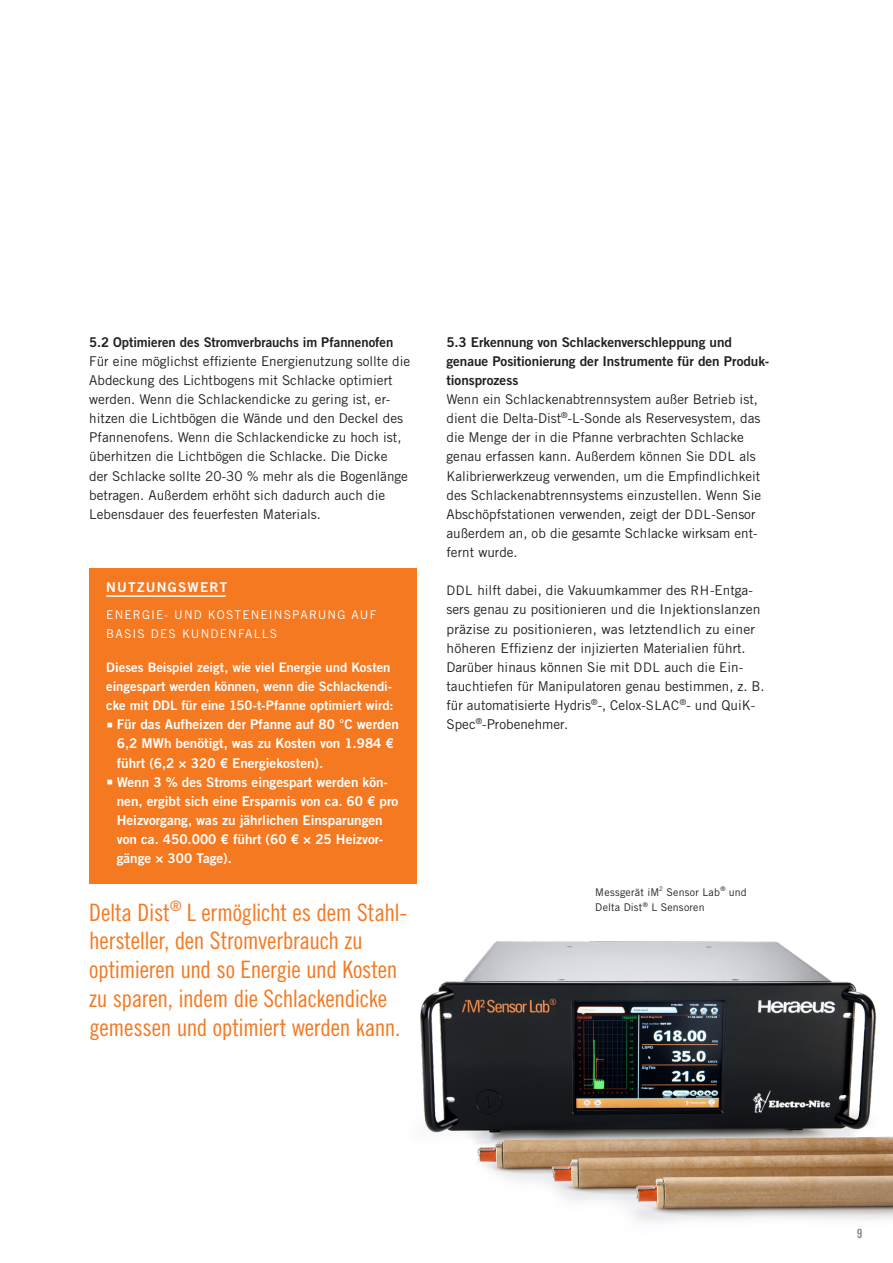
<style>
.page{position:relative;width:893px;height:1263px;background:#fff}
.page>*{position:absolute;margin:0;border:0;box-sizing:border-box;transform-origin:0 0}
.HER_brochure_Highlight_Orange{font:24px/28.8px "Trade Gothic LT Pro Cn 18";letter-spacing:-.015em;color:#f47921}
.HER_brochure_copy{font:13.5px/19.2px "Trade Gothic LT Pro";color:#231f20}
.HER_brochure_Box_H1{font:13.5px/19.2px "Trade Gothic LT Pro Bd 2";color:#fff}
.HER_brochure_H2{font:13.5px/19.2px "Trade Gothic LT Pro Bd 2";letter-spacing:-.005em;color:#231f20}
.HER_brochure_Box_H1-2{font:13.5px "Trade Gothic LT Pro Bd 2";letter-spacing:.09em;color:#fff}
.HER_brochure_Box_Copy_white{font:13.2px/19.2px "Trade Gothic LT Pro Bd 2";letter-spacing:-.005em;color:#fff}
.t1{font:12.75px "Trade Gothic LT Pro Bd Cn 20";color:#8a8c8f}
.HER_brochure_Box_H2{font:12px/19.2px "Trade Gothic LT Pro";letter-spacing:.09em;color:#fff}
.HER_brochure_legend_BU{font:10.65px/15.1px "Trade Gothic LT Pro";letter-spacing:.02em;color:#231f20}
.s1{font-family:"Arial";font-size:21px}
.s2{font-size:13.05px}
</style>
<div class="page">
<img style="left:420px;top:941px;width:473px;height:281px">
<div style="left:89px;top:568px;width:328px;height:315px;background:#f47921"></div>
<hr style="left:106px;top:595px;width:120px;height:2px;background:#fff">
<p class="HER_brochure_H2" style="left:89px;top:332px;width:306px">5.2 Optimieren des Stromverbrauchs im Pfannenofen</p>
<p class="HER_brochure_copy" style="left:89px;top:351px;width:322px">Für eine möglichst effiziente Energienutzung sollte die Abdeckung des Lichtbogens mit Schlacke optimiert werden. Wenn die Schlackendicke zu gering ist, er&shy;hitzen die Lichtbögen die Wände und den Deckel des Pfannenofens. Wenn die Schlackendicke zu hoch ist, überhitzen die Lichtbögen die Schlacke. Die Dicke<br>der Schlacke sollte 20-30 % mehr als die Bogenlänge betragen. Außerdem erhöht sich dadurch auch die Lebensdauer des feuerfesten Materials.</p>
<p class="HER_brochure_Box_H1-2" style="left:106px;top:579px;width:122px">NUTZUNGSWERT</p>
<p class="HER_brochure_Box_H2" style="left:106px;top:605px;width:272px">ENERGIE- UND KOSTENEINSPARUNG AUF<br>BASIS DES KUNDENFALLS</p>
<p class="HER_brochure_Box_Copy_white" style="left:106px;top:657px;width:289px">Dieses Beispiel zeigt, wie viel Energie und Kosten eingespart werden können, wenn die Schlackendi&shy;cke mit DDL für eine 150-t-Pfanne optimiert wird:</p>
<p class="HER_brochure_Box_H1" style="left:117px;top:715px;width:284px;text-indent:-10px"><span class="s1">▪</span> Für das Aufheizen der Pfanne auf 80 °C werden<br>6,2 MWh benötigt, was zu Kosten von 1.984 € führt (6,2 × 320 € Energiekosten).</p>
<p class="HER_brochure_Box_H1" style="left:117px;top:772px;width:283px;text-indent:-10px"><span class="s1">▪</span> Wenn 3 % des Stroms eingespart werden kön&shy;nen, ergibt sich eine Ersparnis von ca. 60 € pro Heizvorgang, was zu jährlichen Einsparungen von ca. 450.000 € führt (60 € × 25 Heizvor&shy;gänge × 300 Tage).</p>
<p class="HER_brochure_Highlight_Orange" style="left:89px;top:897px;width:320px">Delta Dist<sup>®</sup> L ermöglicht es dem Stahl&shy;hersteller, den Stromverbrauch zu optimieren und so Energie und Kosten zu sparen, indem die Schlackendicke gemessen und optimiert werden kann.</p>
<p class="HER_brochure_H2" style="left:446px;top:332px;width:324px">5.3 Erkennung von Schlackenverschleppung und genaue Positionierung der Instrumente für den Produk&shy;tionsprozess</p>
<p class="HER_brochure_copy" style="left:446px;top:389px;width:316px">Wenn ein Schlackenabtrennsystem außer Betrieb ist, dient die Delta-Dist<sup>®</sup>-L-Sonde als Reservesystem, das die Menge der in die Pfanne verbrachten Schlacke genau erfassen kann. Außerdem können Sie <span class="s2">DDL</span> als Kalibrierwerkzeug verwenden, um die Empfindlichkeit des Schlackenabtrennsystems einzustellen. Wenn Sie Abschöpfstationen verwenden, zeigt der <span class="s2">DDL</span>-Sensor außerdem an, ob die gesamte Schlacke wirksam ent&shy;fernt wurde.</p>
<p class="HER_brochure_copy" style="left:446px;top:581px;width:320px"><span class="s2">DDL</span> hilft dabei, die Vakuumkammer des <span class="s2">RH</span>-Entga&shy;sers genau zu positionieren und die Injektionslanzen präzise zu positionieren, was letztendlich zu einer höheren Effizienz der injizierten Materialien führt.<br>Darüber hinaus können Sie mit <span class="s2">DDL</span> auch die Ein&shy;tauchtiefen für Manipulatoren genau bestimmen, z. B. für automatisierte Hydris<sup>®</sup>-, Celox-<span class="s2">SLAC</span><sup>®</sup>- und QuiK-Spec<sup>®</sup>-Probenehmer.</p>
<p class="HER_brochure_legend_BU" style="left:595px;top:884px;width:153px">Messgerät iM<sup>2</sup> Sensor Lab<sup>®</sup> und<br>Delta Dist<sup>®</sup> L Sensoren</p>
<p class="t1" style="left:857px;top:1226px;width:7px">9</p>
</div>
